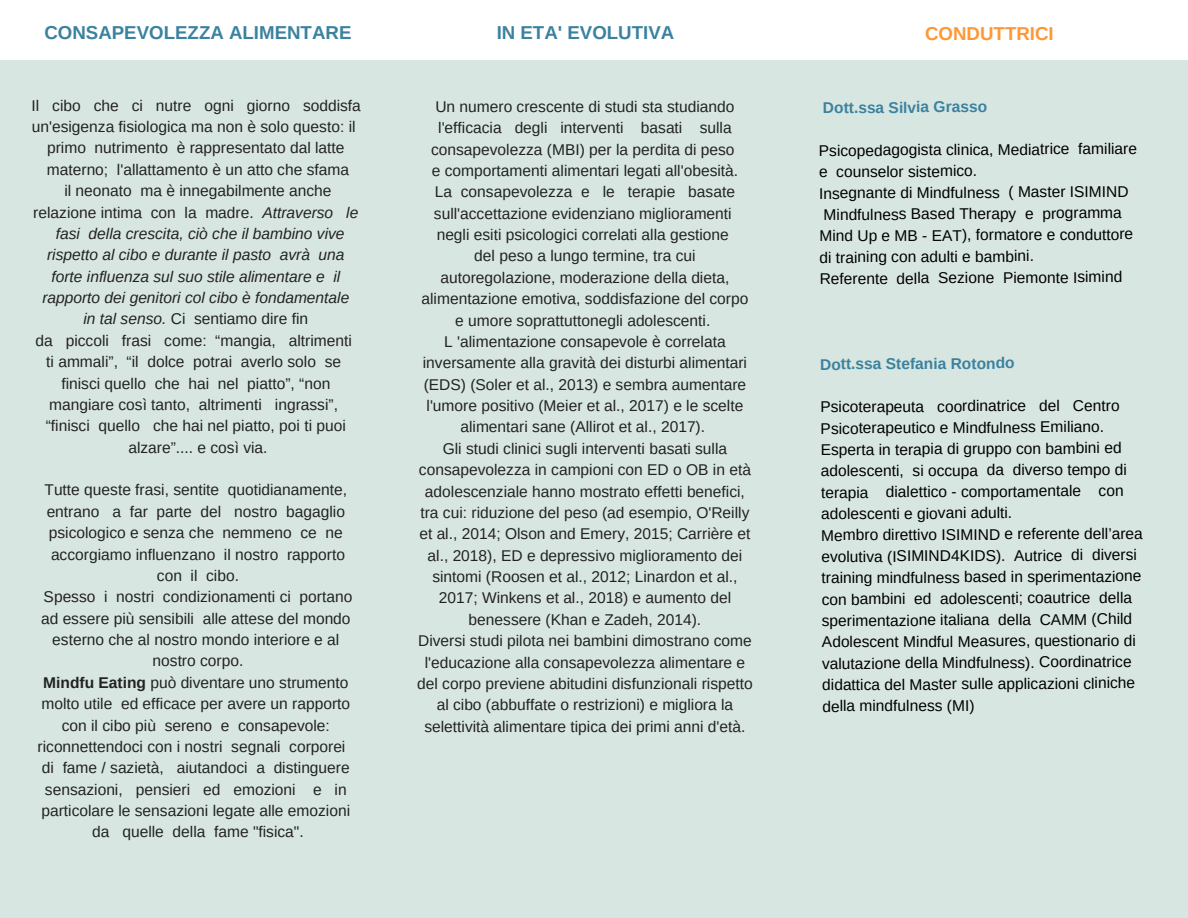
<style>
.page{position:relative;width:1188px;height:918px;background:#fff}
.page>*{position:absolute;margin:0;border:0;box-sizing:border-box;transform-origin:0 0}
.t1{font:700 18.75px "Arimo";color:#3b829f}
.t2{font:700 18.75px "Arimo";color:#ff9737}
.t3{font:15.6px/21.3px "Arimo";color:#222;text-align:center}
.t4{font:15.6px/21.5px "Arimo";letter-spacing:-.005em;color:#000}
.t5{font:700 15.6px "Arimo";letter-spacing:-.005em;color:#3b829f}
.s1{font-style:italic}
.s2{font-weight:700}
</style>
<div class="page">
<div style="left:0;top:60px;width:1188px;height:858px;background:#d8e6e1"></div>
<p class="t1" style="left:44px;top:22px;width:308px">CONSAPEVOLEZZA ALIMENTARE</p>
<p class="t1" style="left:497px;top:22px;width:179px">IN ETA' EVOLUTIVA</p>
<p class="t2" style="left:925px;top:23px;width:130px">CONDUTTRICI</p>
<p class="t3" style="left:32px;top:95px;width:331px">Il cibo che ci nutre ogni giorno soddisfa un'esigenza fisiologica ma non è solo questo: il primo nutrimento è rappresentato dal latte materno; l'allattamento è un atto che sfama<br>il neonato ma è innegabilmente anche relazione intima con la madre. <span class="s1">Attraverso le fasi della crescita, ciò che il bambino vive rispetto al cibo e durante il pasto avrà una forte influenza sul suo stile alimentare e il rapporto dei genitori col cibo è fondamentale<br>in tal senso.</span> Ci sentiamo dire fin<br>da piccoli frasi come: “mangia, altrimenti<br>ti ammali”, “il dolce potrai averlo solo se finisci quello che hai nel piatto”, “non mangiare così tanto, altrimenti ingrassi”, “finisci quello che hai nel piatto, poi ti puoi alzare”.... e così via.</p>
<p class="t3" style="left:38px;top:479px;width:316px">Tutte queste frasi, sentite quotidianamente, entrano a far parte del nostro bagaglio psicologico e senza che nemmeno ce ne accorgiamo influenzano il nostro rapporto con il cibo.<br>Spesso i nostri condizionamenti ci portano ad essere più sensibili alle attese del mondo esterno che al nostro mondo interiore e al nostro corpo.<br><span class="s2">Mindfu Eating</span> può diventare uno strumento molto utile ed efficace per avere un rapporto con il cibo più sereno e consapevole: riconnettendoci con i nostri segnali corporei di fame / sazietà, aiutandoci a distinguere sensazioni, pensieri ed emozioni e in particolare le sensazioni legate alle emozioni da quelle della fame "fisica".</p>
<p class="t3" style="left:417px;top:96px;width:337px">Un numero crescente di studi sta studiando l'efficacia degli interventi basati sulla consapevolezza (MBI) per la perdita di peso<br>e comportamenti alimentari legati all'obesità.<br>La consapevolezza e le terapie basate sull'accettazione evidenziano miglioramenti<br>negli esiti psicologici correlati alla gestione<br>del peso a lungo termine, tra cui autoregolazione, moderazione della dieta, alimentazione emotiva, soddisfazione del corpo e umore soprattuttonegli adolescenti.<br>L 'alimentazione consapevole è correlata inversamente alla gravità dei disturbi alimentari (EDS) (Soler et al., 2013) e sembra aumentare l'umore positivo (Meier et al., 2017) e le scelte alimentari sane (Allirot et al., 2017).<br>Gli studi clinici sugli interventi basati sulla consapevolezza in campioni con ED o OB in età adolescenziale hanno mostrato effetti benefici, tra cui: riduzione del peso (ad esempio, O'Reilly et al., 2014; Olson and Emery, 2015; Carrière et al., 2018), ED e depressivo miglioramento dei sintomi (Roosen et al., 2012; Linardon et al., 2017; Winkens et al., 2018) e aumento del benessere (Khan e Zadeh, 2014).<br>Diversi studi pilota nei bambini dimostrano come l'educazione alla consapevolezza alimentare e del corpo previene abitudini disfunzionali rispetto al cibo (abbuffate o restrizioni) e migliora la selettività alimentare tipica dei primi anni d'età.</p>
<p class="t5" style="left:823px;top:98px;width:166px">Dott.ssa Silvia Grasso</p>
<p class="t4" style="left:819px;top:139px;width:320px">Psicopedagogista clinica, Mediatrice familiare e counselor sistemico.<br>Insegnante di Mindfulness ( Master ISIMIND Mindfulness Based Therapy e programma Mind Up e MB - EAT), formatore e conduttore di training con adulti e bambini.<br>Referente della Sezione Piemonte Isimind</p>
<p class="t5" style="left:820px;top:355px;width:196px">Dott.ssa Stefania Rotondo</p>
<p class="t4" style="left:820px;top:395px;width:324px">Psicoterapeuta coordinatrice del Centro Psicoterapeutico e Mindfulness Emiliano.<br>Esperta in terapia di gruppo con bambini ed adolescenti, si occupa da diverso tempo di terapia dialettico - comportamentale con adolescenti e giovani adulti.<br>Membro direttivo ISIMIND e referente dell’area evolutiva (ISIMIND4KIDS). Autrice di diversi training mindfulness based in sperimentazione con bambini ed adolescenti; coautrice della sperimentazione italiana della CAMM (Child Adolescent Mindful Measures, questionario di valutazione della Mindfulness). Coordinatrice didattica del Master sulle applicazioni cliniche della mindfulness (MI)</p>
</div>
